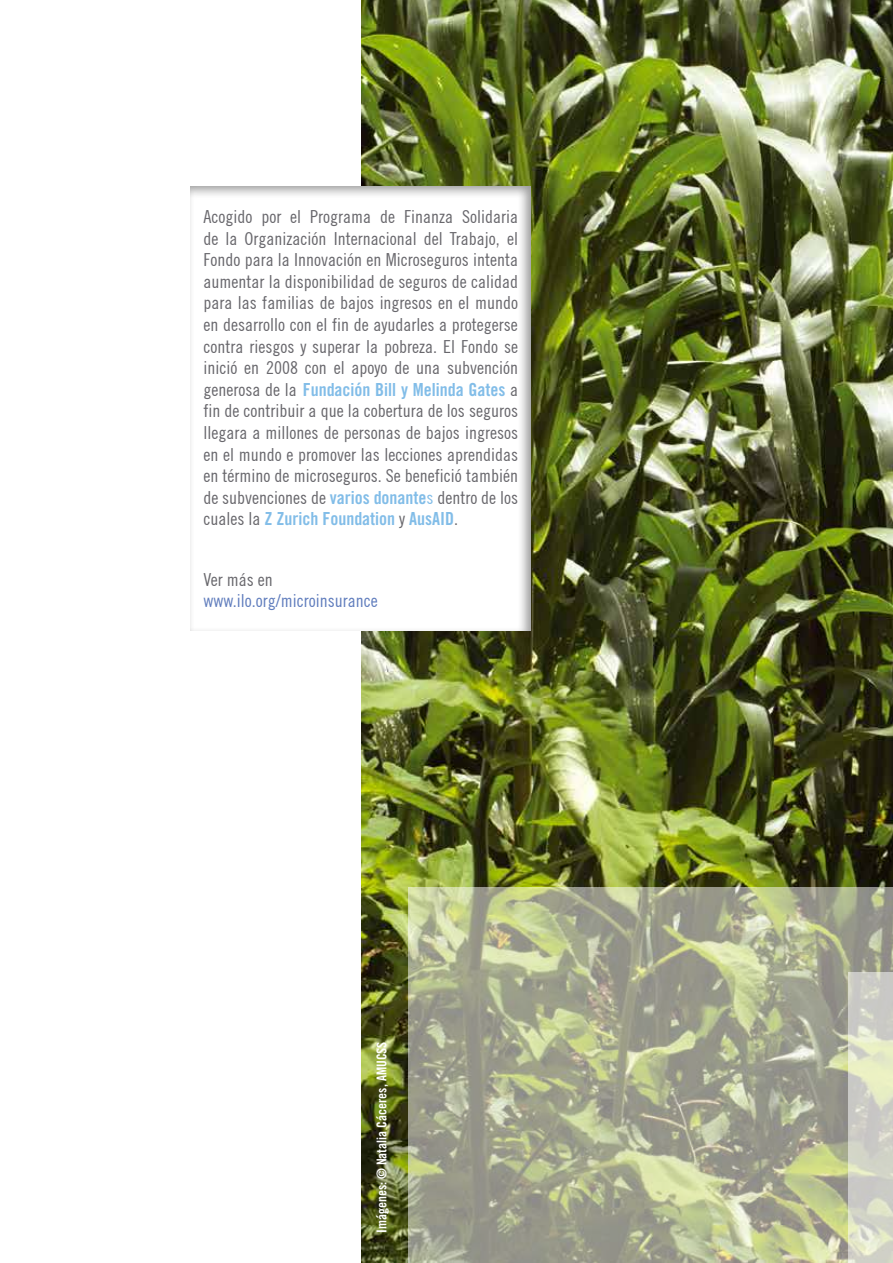
<style>
.page{position:relative;width:893px;height:1263px;background:#fff}
.page>*{position:absolute;margin:0;border:0;box-sizing:border-box;transform-origin:0 0}
.t1{font:condensed 18px/21.6px "Trade Gothic No.18";color:#68676c;text-align:justify}
.t2{font:18px "Trade Gothic LT Std Bd Cn 20";color:#82bde8}
.t3{font:condensed 18px "Trade Gothic No.18";color:#607dbd}
.t4{font:13.5px "Trade Gothic LT Std Bd Cn 20";color:#fff}
.s1{font-family:"Trade Gothic No.18";font-stretch:condensed;color:#68676c}
.s2{font-family:"Trade Gothic LT Std Bd Cn 20";font-stretch:normal;color:#82bde8}
.s3{color:#82bde8}
</style>
<div class="page">
<img style="left:361px;top:0;width:532px;height:1263px">
<svg style="left:408px;top:887px;width:485px;height:376px"></svg>
<svg style="left:892px;top:763px;width:1px;height:352px"></svg>
<div style="left:189px;top:184px;width:348px;height:447px;background:#000;opacity:.4"></div>
<p class="t1" style="left:203px;top:206px;width:316px">Acogido por el Programa de Finanza Solidaria de la Organización Internacional del Trabajo, el Fondo para la Innovación en Microseguros intenta aumentar la disponibilidad de seguros de calidad para las familias de bajos ingresos en el mundo en desarrollo con el fin de ayudarles a protegerse contra riesgos y superar la pobreza. El Fondo se inició en 2008 con el apoyo de una subvención</p>
<p class="t2" style="left:203px;top:378px;width:316px"><span class="s1">generosa de la</span> Fundación Bill y Melinda Gates <span class="s1">a</span></p>
<p class="t1" style="left:203px;top:400px;width:316px">fin de contribuir a que la cobertura de los seguros llegara a millones de personas de bajos ingresos en el mundo e promover las lecciones aprendidas en término de microseguros. Se benefició también de subvenciones de <span class="s2">varios donante</span><span class="s3">s</span> dentro de los</p>
<p class="t2" style="left:203px;top:508px;width:256px"><span class="s1">cuales la</span> Z Zurich Foundation <span class="s1">y</span> AusAID<span class="s1">.</span></p>
<p class="t1" style="left:203px;top:568px;width:71px">Ver más en</p>
<p class="t3" style="left:203px;top:590px;width:176px">www.ilo.org/microinsurance</p>
<p class="t4" style="left:374px;top:1233px;width:193px;rotate:-90deg">Imágenes: © Natalia Cáceres, AMUCSS</p>
</div>
